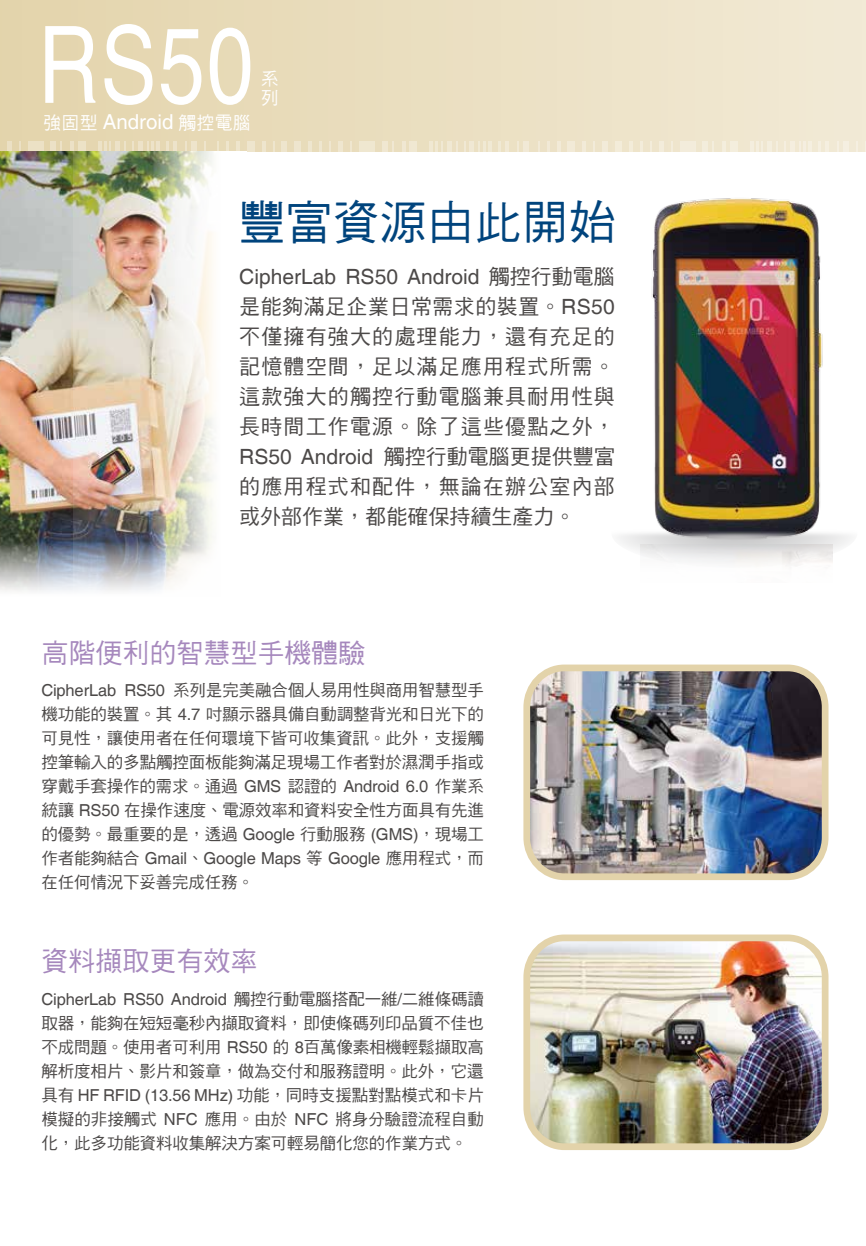
<style>
.page{position:relative;width:866px;height:1246px;background:#fff}
.page>*{position:absolute;margin:0;border:0;box-sizing:border-box;transform-origin:0 0}
.t1{font:106.95px "Helvetica";color:#fff;scale:.79 1}
.t2{font:46.5px "DF Hei W5 WINP BF";letter-spacing:.015em;color:#00447d}
.t3{font:27px "DF Hei W5 WINP BF";color:#a688bd}
.t4{font:21px/30px "DF Hei Std W5";letter-spacing:.055em;color:#4c4948;text-align:justify}
.t5{font:21px "Helvetica";color:#4c4948}
.t6{font:17.85px/18.3px "DF Hei W5 WINP BF";letter-spacing:.025em;color:#fff}
.t7{font:16.5px/24px "DF Hei Std W5";letter-spacing:-.01em;color:#4c4948;text-align:justify}
.t8{font:16.5px "Helvetica";letter-spacing:-.01em;color:#4c4948}
.s1{font-family:"Helvetica";font-size:20.7px}
.s2{font-family:"DF Hei Std W5"}
.s3{font-family:"Helvetica"}
</style>
<div class="page">
<div style="left:0;top:0;width:866px;height:152px;background:linear-gradient(to right,#e3d4ab,#f2ead6)"></div>
<div style="left:360px;top:141px;width:15px;height:11px;background:#efe7d0"></div>
<hr style="left:402px;top:141px;width:4px;height:11px;background:#f0e7d2">
<svg style="left:392px;top:141px;width:2px;height:11px"></svg>
<div style="left:447px;top:141px;width:5px;height:11px;background:#f0e8d3"></div>
<div style="left:382px;top:141px;width:5px;height:11px;background:#f0e7d1"></div>
<div style="left:410px;top:141px;width:7px;height:11px;background:#f0e8d2"></div>
<hr style="left:429px;top:141px;width:4px;height:11px;background:#f0e8d2">
<svg style="left:435px;top:141px;width:7px;height:11px"></svg>
<div style="left:469px;top:141px;width:5px;height:11px;background:#f0e8d4"></div>
<div style="left:523px;top:141px;width:6px;height:11px;background:#f1e9d6"></div>
<svg style="left:498px;top:141px;width:10px;height:11px"></svg>
<hr style="left:488px;top:141px;width:4px;height:11px;background:#f0e9d4">
<svg style="left:479px;top:141px;width:7px;height:11px"></svg>
<div style="left:294px;top:141px;width:7px;height:11px;background:#eee5ce"></div>
<svg style="left:262px;top:141px;width:3px;height:11px"></svg>
<div style="left:282px;top:141px;width:5px;height:11px;background:#eee5cd"></div>
<div style="left:247px;top:141px;width:7px;height:11px;background:#eee5cd"></div>
<svg style="left:236px;top:141px;width:4px;height:11px"></svg>
<svg style="left:217px;top:141px;width:2px;height:11px"></svg>
<svg style="left:226px;top:141px;width:3px;height:11px"></svg>
<svg style="left:350px;top:141px;width:2px;height:11px"></svg>
<div style="left:338px;top:141px;width:5px;height:11px;background:#efe6cf"></div>
<hr style="left:308px;top:141px;width:4px;height:11px;background:#eee6cf">
<svg style="left:329px;top:141px;width:2px;height:11px"></svg>
<svg style="left:319px;top:141px;width:3px;height:11px"></svg>
<div style="left:680px;top:141px;width:15px;height:11px;background:#f3ecdb"></div>
<hr style="left:722px;top:141px;width:4px;height:11px;background:#f4eedd">
<svg style="left:712px;top:141px;width:2px;height:11px"></svg>
<svg style="left:776px;top:141px;width:2px;height:11px"></svg>
<div style="left:767px;top:141px;width:5px;height:11px;background:#f4eede"></div>
<div style="left:702px;top:141px;width:6px;height:11px;background:#f3eddc"></div>
<div style="left:730px;top:141px;width:7px;height:11px;background:#f4eedd"></div>
<svg style="left:750px;top:141px;width:13px;height:11px"></svg>
<hr style="left:825px;top:141px;width:4px;height:11px;background:#f5efe0">
<svg style="left:837px;top:141px;width:2px;height:11px"></svg>
<svg style="left:784px;top:141px;width:2px;height:11px"></svg>
<div style="left:790px;top:141px;width:5px;height:11px;background:#f5eedf"></div>
<div style="left:843px;top:141px;width:6px;height:11px;background:#f5efe1"></div>
<svg style="left:818px;top:141px;width:3px;height:11px"></svg>
<hr style="left:808px;top:141px;width:4px;height:11px;background:#f5efe0">
<svg style="left:799px;top:141px;width:7px;height:11px"></svg>
<div style="left:615px;top:141px;width:6px;height:11px;background:#f3ecd9"></div>
<hr style="left:582px;top:141px;width:4px;height:11px;background:#f2ead8">
<svg style="left:593px;top:141px;width:2px;height:11px"></svg>
<div style="left:602px;top:141px;width:6px;height:11px;background:#f2ebd9"></div>
<div style="left:568px;top:141px;width:7px;height:11px;background:#f2ead7"></div>
<svg style="left:557px;top:141px;width:3px;height:11px"></svg>
<svg style="left:547px;top:141px;width:2px;height:11px"></svg>
<svg style="left:671px;top:141px;width:2px;height:11px"></svg>
<hr style="left:659px;top:141px;width:4px;height:11px;background:#f3ecda">
<svg style="left:629px;top:141px;width:3px;height:11px"></svg>
<svg style="left:640px;top:141px;width:2px;height:11px"></svg>
<div style="left:28px;top:141px;width:15px;height:11px;background:#ece1c5"></div>
<svg style="left:71px;top:141px;width:3px;height:11px"></svg>
<svg style="left:60px;top:141px;width:2px;height:11px"></svg>
<svg style="left:124px;top:141px;width:2px;height:11px"></svg>
<div style="left:115px;top:141px;width:5px;height:11px;background:#ece2c8"></div>
<div style="left:50px;top:141px;width:6px;height:11px;background:#ece1c6"></div>
<div style="left:78px;top:141px;width:7px;height:11px;background:#ece2c6"></div>
<svg style="left:98px;top:141px;width:13px;height:11px"></svg>
<svg style="left:173px;top:141px;width:4px;height:11px"></svg>
<svg style="left:185px;top:141px;width:2px;height:11px"></svg>
<svg style="left:132px;top:141px;width:2px;height:11px"></svg>
<div style="left:138px;top:141px;width:5px;height:11px;background:#ede2c8"></div>
<div style="left:191px;top:141px;width:6px;height:11px;background:#eee4cb"></div>
<svg style="left:166px;top:141px;width:3px;height:11px"></svg>
<svg style="left:147px;top:141px;width:13px;height:11px"></svg>
<svg style="left:19px;top:141px;width:2px;height:11px"></svg>
<div style="left:7px;top:141px;width:5px;height:11px;background:#ebe0c4"></div>
<img style="left:0;top:152px;width:73px;height:328px">
<img style="left:73px;top:152px;width:141px;height:328px">
<img style="left:0;top:480px;width:213px;height:111px">
<img style="left:531px;top:672px;width:289px;height:200px">
<div style="left:523px;top:664px;width:305px;height:216px;border:7px solid #e3d3aa;border-radius:38px"></div>
<img style="left:531px;top:942px;width:289px;height:200px">
<div style="left:523px;top:934px;width:305px;height:216px;border:7px solid #e3d3aa;border-radius:38px"></div>
<img style="left:651px;top:198px;width:172px;height:282px">
<img style="left:618px;top:480px;width:233px;height:65px">
<h1 class="t1" style="left:38px;top:3px;width:274px">RS50</h1>
<p class="t6" style="left:43px;top:113px;width:209px">強固型 <span class="s1">Android</span> 觸控電腦</p>
<p class="t6" style="left:261px;top:70px;width:19px">系列</p>
<h2 class="t2" style="left:239px;top:199px;width:378px">豐富資源由此開始</h2>
<p class="t5" style="left:239px;top:265px;width:377px">CipherLab RS50 Android <span class="s2">觸控行動電腦</span></p>
<p class="t4" style="left:239px;top:291px;width:377px">是能夠滿足企業日常需求的裝置。<span class="s3">RS50</span>不僅擁有強大的處理能力，還有充足的記憶體空間，足以滿足應用程式所需。這款強大的觸控行動電腦兼具耐用性與長時間工作電源。除了這些優點之外，</p>
<p class="t5" style="left:239px;top:445px;width:377px">RS50 Android <span class="s2">觸控行動電腦更提供豐富</span></p>
<p class="t4" style="left:239px;top:472px;width:377px">的應用程式和配件，無論在辦公室內部或外部作業，都能確保持續生產力。</p>
<h3 class="t3" style="left:41px;top:639px;width:326px">高階便利的智慧型手機體驗</h3>
<p class="t7" style="left:41px;top:678px;width:444px"><span class="s3">CipherLab RS50</span> 系列是完美融合個人易用性與商用智慧型手機功能的裝置。其 <span class="s3">4.7</span> 吋顯示器具備自動調整背光和日光下的可見性，讓使用者在任何環境下皆可收集資訊。此外，支援觸控筆輸入的多點觸控面板能夠滿足現場工作者對於濕潤手指或穿戴手套操作的需求。通過 <span class="s3">GMS</span> 認證的 <span class="s3">Android 6.0</span> 作業系統讓 <span class="s3">RS50</span> 在操作速度、電源效率和資料安全性方面具有先進的優勢。最重要的是，透過 <span class="s3">Google</span> 行動服務 <span class="s3">(GMS)</span>，現場工</p>
<p class="t8" style="left:41px;top:849px;width:444px"><span class="s2">作者能夠結合</span> Gmail<span class="s2">、</span>Google Maps <span class="s2">等</span> Google <span class="s2">應用程式，而</span></p>
<p class="t7" style="left:41px;top:870px;width:214px">在任何情況下妥善完成任務。</p>
<h3 class="t3" style="left:41px;top:948px;width:218px">資料擷取更有效率</h3>
<p class="t8" style="left:41px;top:989px;width:444px">CipherLab RS50 Android <span class="s2">觸控行動電腦搭配一維</span>/<span class="s2">二維條碼讀</span></p>
<p class="t7" style="left:41px;top:1010px;width:444px">取器，能夠在短短毫秒內擷取資料，即使條碼列印品質不佳也不成問題。使用者可利用 <span class="s3">RS50</span> 的 <span class="s3">8</span>百萬像素相機輕鬆擷取高解析度相片、影片和簽章，做為交付和服務證明。此外，它還具有 <span class="s3">HF RFID (13.56 MHz)</span> 功能，同時支援點對點模式和卡片模擬的非接觸式 <span class="s3">NFC</span> 應用。由於 <span class="s3">NFC</span> 將身分驗證流程自動化，此多功能資料收集解決方案可輕易簡化您的作業方式。</p>
</div>
